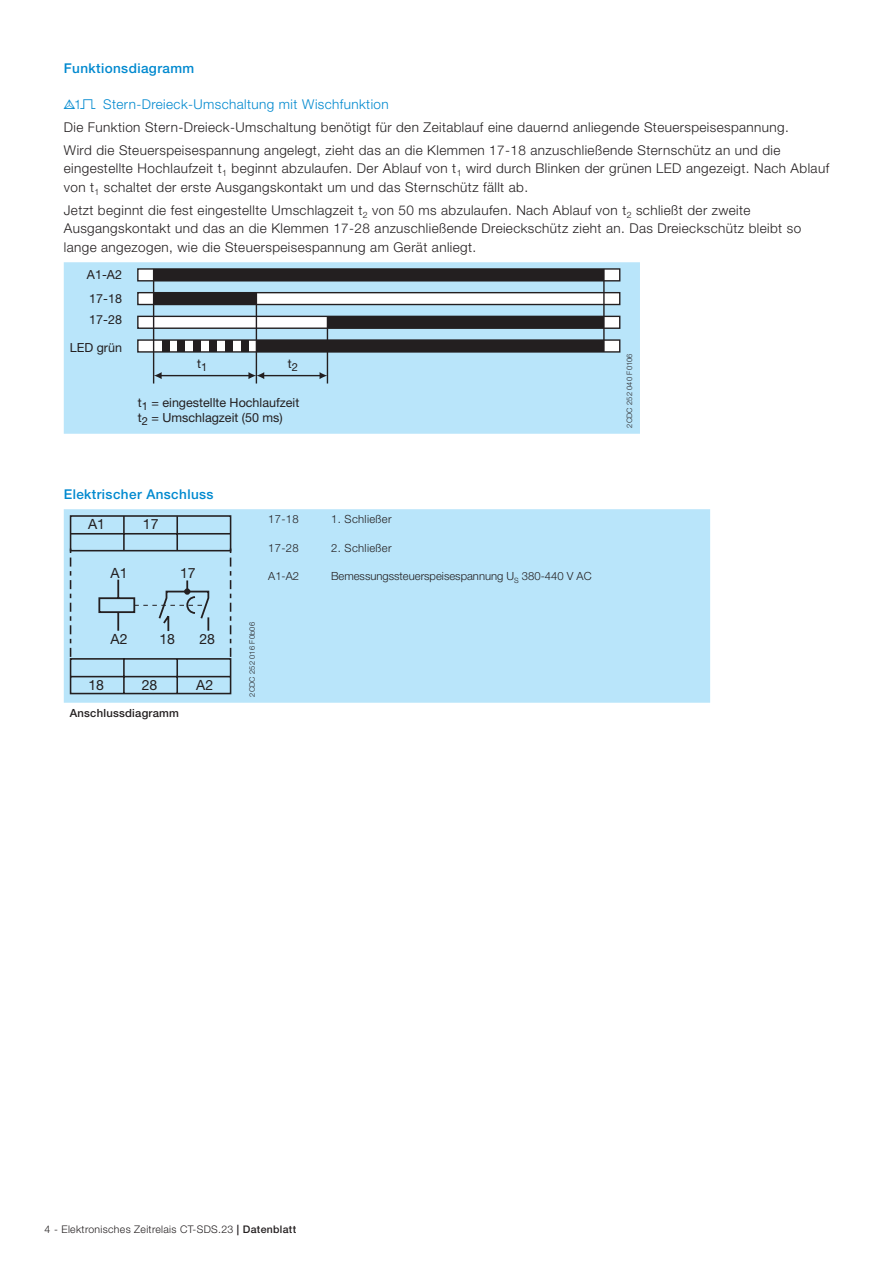
<style>
.page{position:relative;width:893px;height:1263px;background:#fff}
.page>*{position:absolute;margin:0;border:0;box-sizing:border-box;transform-origin:0 0}
.t1{font:14.1px "Helvetica Neue LT";color:#231f20}
.t2{font:300 13.5px/18.6px "Helvetica Neue LT Pro";letter-spacing:.03em;color:#231f20}
.t3{font:300 13.5px "Helvetica Neue LT Pro";letter-spacing:.03em;color:#0089cf}
.t4{font:500 13.5px "Helvetica Neue LT Pro";letter-spacing:.03em;color:#0089cf}
.t5{font:12.6px/15px "Helvetica Neue LT";color:#231f20}
.t6{font:300 11.25px "Helvetica Neue LT Pro";color:#231f20}
.t7{font:300 11.25px "Helvetica Neue LT Pro";letter-spacing:.03em;color:#231f20}
.t8{font:500 11.25px "Helvetica Neue LT Pro";letter-spacing:.02em;color:#231f20}
.t9{font:300 10.5px "Helvetica Neue LT Pro";letter-spacing:.03em;color:#231f20}
.t10{font:300 7.5px "Helvetica Neue LT Pro";letter-spacing:.02em;color:#231f20}
.s1{font-weight:500}
</style>
<div class="page">
<div style="left:64px;top:262px;width:576px;height:172px;background:#b9e5fa"></div>
<div style="left:138px;top:269px;width:482px;height:12px;background:#fff"></div>
<div style="left:137px;top:268px;width:483px;height:13px;border:1px solid #231f20"></div>
<div style="left:138px;top:293px;width:482px;height:11px;background:#fff"></div>
<div style="left:137px;top:292px;width:483px;height:13px;border:1px solid #231f20"></div>
<div style="left:154px;top:269px;width:450px;height:12px;background:#231f20"></div>
<div style="left:154px;top:293px;width:102px;height:11px;background:#231f20"></div>
<div style="left:138px;top:316px;width:482px;height:12px;background:#fff"></div>
<div style="left:137px;top:316px;width:483px;height:13px;border:1px solid #231f20"></div>
<div style="left:138px;top:340px;width:482px;height:12px;background:#fff"></div>
<div style="left:137px;top:339px;width:483px;height:14px;border:1px solid #231f20"></div>
<hr style="left:153px;top:269px;width:1px;height:114px;background:#231f20">
<hr style="left:256px;top:293px;width:1px;height:90px;background:#231f20">
<hr style="left:327px;top:316px;width:1px;height:67px;background:#231f20">
<hr style="left:158px;top:375px;width:94px;height:1px;background:#231f20">
<svg style="left:154px;top:372px;width:8px;height:7px"></svg>
<hr style="left:260px;top:375px;width:63px;height:1px;background:#231f20">
<svg style="left:320px;top:372px;width:7px;height:7px"></svg>
<svg style="left:248px;top:372px;width:16px;height:7px"></svg>
<hr style="left:603px;top:269px;width:2px;height:83px;background:#231f20">
<div style="left:162px;top:340px;width:7px;height:12px;background:#231f20"></div>
<div style="left:177px;top:340px;width:8px;height:12px;background:#231f20"></div>
<div style="left:193px;top:340px;width:8px;height:12px;background:#231f20"></div>
<div style="left:209px;top:340px;width:8px;height:12px;background:#231f20"></div>
<div style="left:225px;top:340px;width:8px;height:12px;background:#231f20"></div>
<div style="left:241px;top:340px;width:7px;height:12px;background:#231f20"></div>
<div style="left:327px;top:316px;width:277px;height:12px;background:#231f20"></div>
<div style="left:256px;top:340px;width:348px;height:12px;background:#231f20"></div>
<div style="left:64px;top:509px;width:646px;height:194px;background:#b9e5fa"></div>
<svg style="left:70px;top:515px;width:161px;height:179px;background:#a9d0e3"></svg>
<p class="t4" style="left:64px;top:61px;width:132px">Funktionsdiagramm</p>
<p class="t3" style="left:103px;top:96px;width:287px">Stern‑Dreieck‑Umschaltung mit Wischfunktion</p>
<p class="t2" style="left:64px;top:115px;width:727px;line-height:22.8px">Die Funktion Stern‑Dreieck‑Umschaltung benötigt für den Zeitablauf eine dauernd anliegende Steuerspeisespannung.<br>Wird die Steuerspeisespannung angelegt, zieht das an die Klemmen 17‑18 anzuschließende Sternschütz an und die</p>
<p class="t2" style="left:64px;top:159px;width:767px">eingestellte Hochlaufzeit t<sub>1</sub> beginnt abzulaufen. Der Ablauf von t<sub>1</sub> wird durch Blinken der grünen LED angezeigt. Nach Ablauf von t<sub>1</sub> schaltet der erste Ausgangskontakt um und das Sternschütz fällt ab.</p>
<p class="t2" style="left:64px;top:200px;width:739px">Jetzt beginnt die fest eingestellte Umschlagzeit t<sub>2</sub> von 50 ms abzulaufen. Nach Ablauf von t<sub>2</sub> schließt der zweite<br>Ausgangskontakt und das an die Klemmen 17‑28 anzuschließende Dreieckschütz zieht an. Das Dreieckschütz bleibt so lange angezogen, wie die Steuerspeisespannung am Gerät anliegt.</p>
<p class="t5" style="left:87px;top:267px;width:37px">A1-A2</p>
<p class="t5" style="left:89px;top:287px;width:34px;line-height:21.6px">17-18<br>17-28</p>
<p class="t5" style="left:70px;top:340px;width:54px">LED grün</p>
<p class="t5" style="left:197px;top:356px;width:12px">t<sub>1</sub></p>
<p class="t5" style="left:288px;top:356px;width:12px">t<sub>2</sub></p>
<p class="t5" style="left:138px;top:395px;width:163px">t<sub>1</sub> = eingestellte Hochlaufzeit t<sub>2</sub> = Umschlagzeit (50 ms)</p>
<p class="t4" style="left:64px;top:486px;width:151px">Elektrischer Anschluss</p>
<p class="t1" style="left:88px;top:516px;width:18px">A1</p>
<p class="t1" style="left:111px;top:564px;width:18px">A1</p>
<p class="t1" style="left:143px;top:516px;width:17px">17</p>
<p class="t1" style="left:180px;top:564px;width:17px">17</p>
<p class="t1" style="left:111px;top:631px;width:18px">A2</p>
<p class="t1" style="left:159px;top:631px;width:17px">18</p>
<p class="t1" style="left:199px;top:631px;width:17px">28</p>
<p class="t1" style="left:88px;top:676px;width:17px">18</p>
<p class="t1" style="left:142px;top:676px;width:17px">28</p>
<p class="t1" style="left:196px;top:676px;width:18px">A2</p>
<p class="t8" style="left:70px;top:706px;width:111px">Anschlussdiagramm</p>
<p class="t6" style="left:268px;top:512px;width:32px">17‑18</p>
<p class="t7" style="left:331px;top:512px;width:62px">1. Schließer</p>
<p class="t6" style="left:268px;top:541px;width:32px">17‑28</p>
<p class="t7" style="left:331px;top:541px;width:62px">2. Schließer</p>
<p class="t6" style="left:268px;top:569px;width:32px">A1‑A2</p>
<p class="t6" style="left:331px;top:569px;width:262px">Bemessungssteuerspeisespannung U<sub>S</sub> 380‑440 V AC</p>
<p class="t10" style="left:248px;top:697px;width:76px;rotate:-90deg">2CDC 252 016 F0b06</p>
<p class="t10" style="left:625px;top:428px;width:76px;rotate:-90deg">2CDC 252 040 F0106</p>
<p class="t9" style="left:45px;top:1223px;width:253px">4 - Elektronisches Zeitrelais CT-SDS.23 <span class="s1">| Datenblatt</span></p>
</div>
